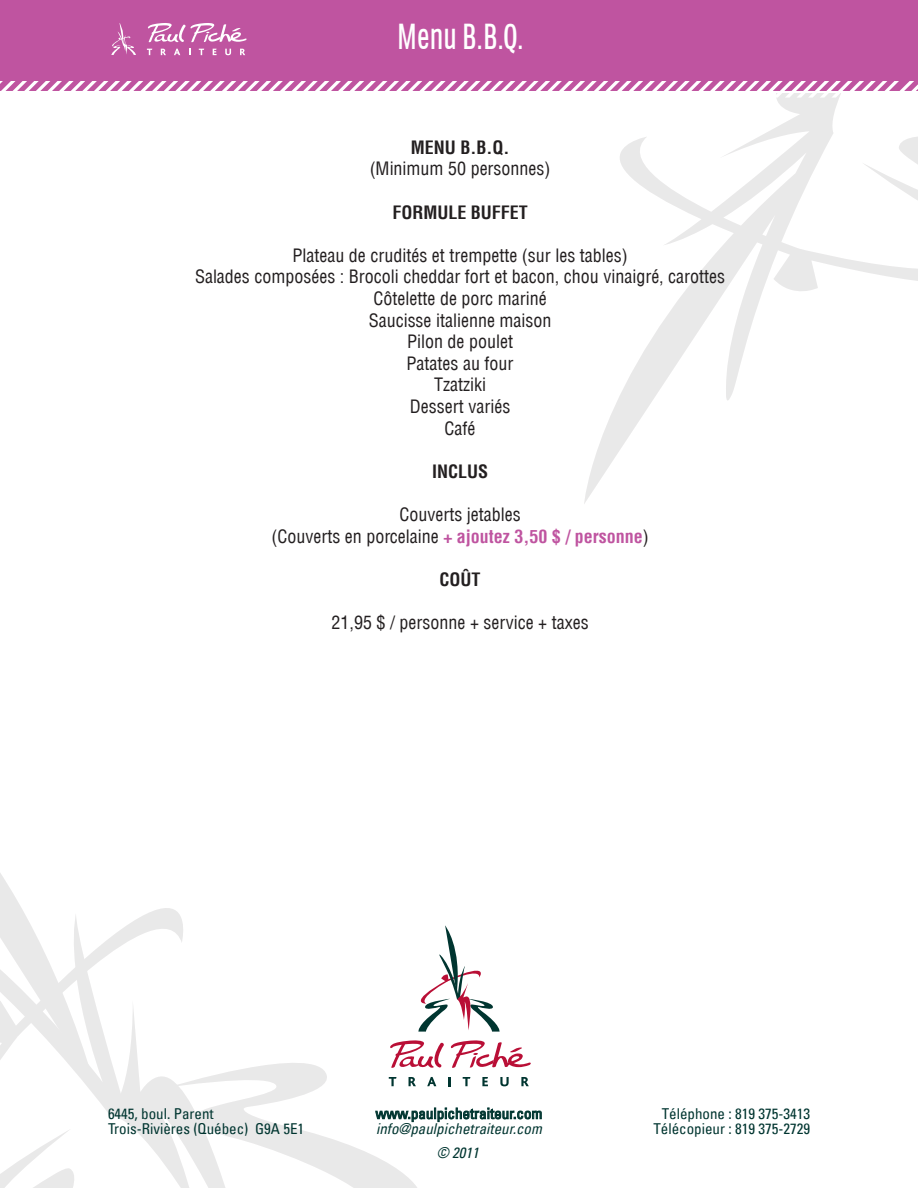
<style>
.page{position:relative;width:918px;height:1188px;background:#fff}
.page>*{position:absolute;margin:0;border:0;box-sizing:border-box;transform-origin:0 0}
.t1{font:36px "Chartwell Bars";color:#fff}
.t2{font:condensed 18px/21.6px "Helvetica LT";color:#231f20;text-align:center}
.t3{font:700 condensed 18px "Helvetica LT";color:#231f20}
.t4{font:condensed 15px/15px "Univers LT";color:#003530}
.t5{font:italic condensed 15px "Univers LT";color:#003530}
.s1{font-weight:700;color:#bf54a0}
</style>
<div class="page">
<svg style="left:584px;top:98px;width:334px;height:406px"></svg>
<svg style="left:0;top:873px;width:542px;height:315px"></svg>
<svg style="left:0;top:80px;width:918px;height:18px"></svg>
<div style="left:0;top:0;width:918px;height:80px;background:#bf54a0"></div>
<svg style="left:147px;top:49px;width:5px;height:6px"></svg>
<svg style="left:161px;top:49px;width:5px;height:6px"></svg>
<svg style="left:174px;top:49px;width:6px;height:6px"></svg>
<svg style="left:199px;top:49px;width:5px;height:6px"></svg>
<svg style="left:213px;top:49px;width:4px;height:6px"></svg>
<svg style="left:225px;top:49px;width:6px;height:6px"></svg>
<svg style="left:240px;top:49px;width:5px;height:6px"></svg>
<svg style="left:148px;top:23px;width:99px;height:20px"></svg>
<svg style="left:111px;top:23px;width:25px;height:32px"></svg>
<h1 class="t1" style="left:397px;top:15px;width:128px">Menu B.B.Q.</h1>
<p class="t3" style="left:411px;top:136px;width:100px">MENU B.B.Q.</p>
<p class="t2" style="left:370px;top:158px;width:182px">(Minimum 50 personnes)</p>
<p class="t3" style="left:392px;top:201px;width:137px">FORMULE BUFFET</p>
<p class="t2" style="left:195px;top:244px;width:532px">Plateau de crudités et trempette (sur les tables)<br>Salades composées : Brocoli cheddar fort et bacon, chou vinaigré, carottes<br>Côtelette de porc mariné<br>Saucisse italienne maison<br>Pilon de poulet<br>Patates au four<br>Tzatziki<br>Dessert variés<br>Café</p>
<p class="t3" style="left:432px;top:460px;width:58px">INCLUS</p>
<p class="t2" style="left:271px;top:504px;width:379px">Couverts jetables<br>(Couverts en porcelaine <span class="s1">+ ajoutez 3,50 $ / personne</span>)</p>
<p class="t3" style="left:440px;top:568px;width:43px">COÛT</p>
<p class="t2" style="left:332px;top:612px;width:259px">21,95 $ / personne + service + taxes</p>
<p class="t4" style="left:108px;top:1106px;width:198px">6445, boul. Parent<br>Trois-Rivières (Québec) G9A 5E1</p>
<p class="t4" style="left:376px;top:1106px;width:168px">www.paulpichetraiteur.com</p>
<p class="t5" style="left:376px;top:1119px;width:167px">info@paulpichetraiteur.com</p>
<p class="t5" style="left:437px;top:1143px;width:43px">© 2011</p>
<p class="t4" style="left:653px;top:1106px;width:158px;text-align:center">Téléphone : 819 375-3413<br>Télécopieur : 819 375-2729</p>
</div>
